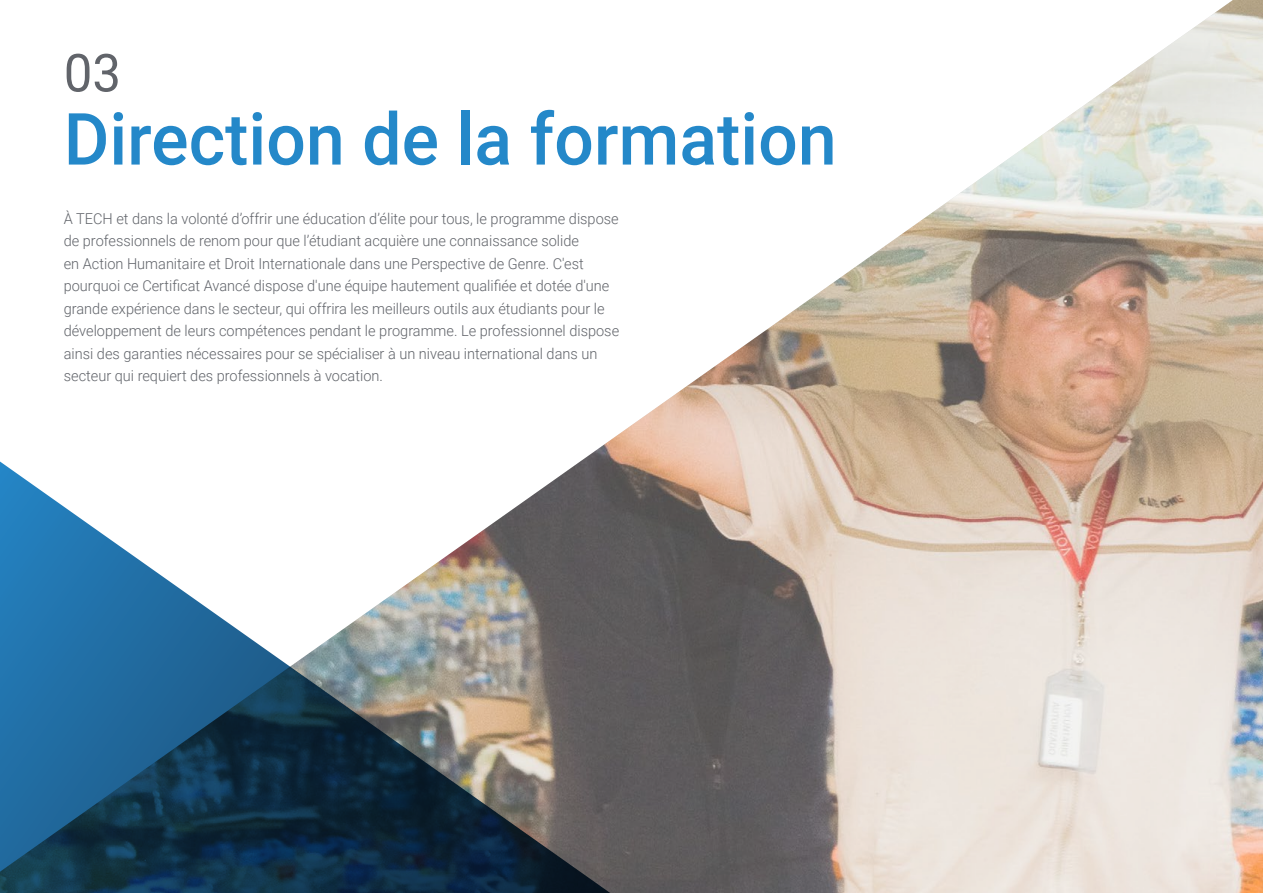
<style>
.page{position:relative;width:1263px;height:893px;background:#fff}
.page>*{position:absolute;margin:0;border:0;box-sizing:border-box;transform-origin:0 0}
.t1{font:500 72px "Roboto";color:#2488c9}
.t2{font:52.5px "Roboto";color:#61646a}
.t3{font:300 15px/22.5px "Roboto";color:#61646a}
</style>
<div class="page">
<img style="left:602px;top:0;width:661px;height:893px">
<svg style="left:0;top:446px;width:640px;height:447px"></svg>
<h2 class="t2" style="left:64px;top:36px;width:59px">03</h2>
<h1 class="t1" style="left:64px;top:89px;width:774px">Direction de la formation</h1>
<p class="t3" style="left:64px;top:207px;width:557px">À TECH et dans la volonté d’offrir une éducation d’élite pour tous, le programme dispose de professionnels de renom pour que l’étudiant acquière une connaissance solide<br>en Action Humanitaire et Droit Internationale dans une Perspective de Genre. C'est pourquoi ce Certificat Avancé dispose d'une équipe hautement qualifiée et dotée d'une grande expérience dans le secteur, qui offrira les meilleurs outils aux étudiants pour le développement de leurs compétences pendant le programme. Le professionnel dispose ainsi des garanties nécessaires pour se spécialiser à un niveau international dans un secteur qui requiert des professionnels à vocation.</p>
</div>
